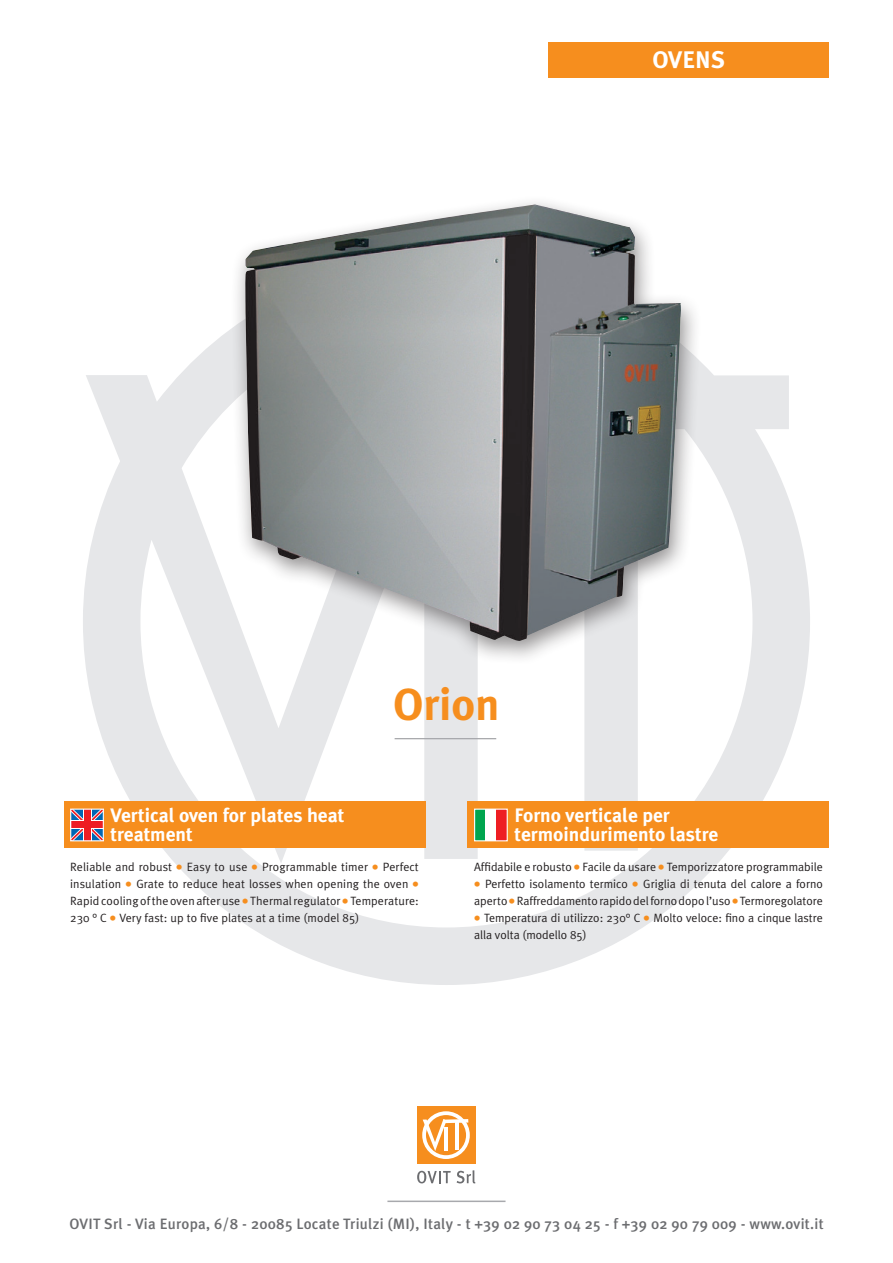
<style>
.page{position:relative;width:893px;height:1263px;background:#fff}
.page>*{position:absolute;margin:0;border:0;box-sizing:border-box;transform-origin:0 0}
.t1{font:700 45px "Meta Plus";color:#f68e1e}
.t2{font:700 24px "Meta Plus";color:#fff}
.t3{font:700 19.5px/19.5px "Meta Plus";color:#fff}
.t4{font:500 15px "Meta Plus";letter-spacing:.02em;color:#6c6d70}
.t5{font:12px/17px "Meta Plus Normal";color:#231f20}
.s1{font-family:"Times";font-size:18px;color:#f68e1e}
</style>
<div class="page">
<svg style="left:83px;top:331px;width:727px;height:654px"></svg>
<div style="left:549px;top:43px;width:280px;height:35px;background:#f68e1e"></div>
<hr style="left:395px;top:738px;width:101px;height:1px;background:#a8a9ad">
<hr style="left:387px;top:1200px;width:118px;height:2px;background:#a8a9ad">
<div style="left:417px;top:1106px;width:59px;height:57px;background:#f68e1e"></div>
<svg style="left:422px;top:1111px;width:48px;height:48px"></svg>
<div style="left:426px;top:1115px;width:40px;height:40px;background:#f68e1e;border-radius:50%"></div>
<svg style="left:423px;top:1119px;width:45px;height:32px"></svg>
<svg style="left:417px;top:1171px;width:34px;height:12px"></svg>
<svg style="left:457px;top:1170px;width:18px;height:13px"></svg>
<div style="left:468px;top:801px;width:361px;height:47px;background:#f68e1e"></div>
<div style="left:64px;top:801px;width:361px;height:47px;background:#f68e1e"></div>
<div style="left:229px;top:195px;width:473px;height:472px;background:#231f20;opacity:.5"></div>
<img style="left:245px;top:205px;width:436px;height:437px">
<div style="left:475px;top:809px;width:32px;height:32px;background:#ee1d23"></div>
<div style="left:475px;top:809px;width:15px;height:32px;background:#00a54f"></div>
<div style="left:486px;top:809px;width:10px;height:32px;background:#fff"></div>
<div style="left:474px;top:808px;width:34px;height:33px;border:1px solid #fff"></div>
<svg style="left:70px;top:810px;width:34px;height:32px"></svg>
<svg style="left:83px;top:810px;width:8px;height:29px"></svg>
<div style="left:70px;top:820px;width:34px;height:9px;background:#ee1d23"></div>
<div style="left:84px;top:809px;width:6px;height:32px;background:#ee1d23"></div>
<div style="left:70px;top:808px;width:34px;height:33px;border:1px solid #fff"></div>
<h2 class="t2" style="left:653px;top:46px;width:74px">OVENS</h2>
<h1 class="t1" style="left:393px;top:678px;width:108px">Orion</h1>
<h3 class="t3" style="left:111px;top:805px;width:235px">Vertical oven for plates heat treatment</h3>
<p class="t5" style="left:70px;top:858px;width:350px;text-align:justify">Reliable and robust <span class="s1">•</span> Easy to use <span class="s1">•</span> Programmable timer <span class="s1">•</span> Perfect insulation <span class="s1">•</span> Grate to reduce heat losses when opening the oven <span class="s1">• </span>Rapid cooling of the oven after use <span class="s1">•</span> Thermal regulator <span class="s1">•</span> Temperature:<br>230 ° C <span class="s1">•</span> Very fast: up to five plates at a time (model 85)</p>
<h3 class="t3" style="left:514px;top:805px;width:205px">Forno verticale per termoindurimento lastre</h3>
<p class="t5" style="left:474px;top:858px;width:350px">Affidabile e robusto <span class="s1">•</span> Facile da usare <span class="s1">•</span> Temporizzatore programmabile</p>
<p class="t5" style="left:474px;top:875px;width:350px"><span class="s1">•</span> Perfetto isolamento termico <span class="s1">•</span> Griglia di tenuta del calore a forno aperto <span class="s1">•</span>Raffreddamento rapido del forno dopo l’uso <span class="s1">•</span> Termoregolatore</p>
<p class="t5" style="left:474px;top:909px;width:350px"><span class="s1">•</span> Temperatura di utilizzo: 230° C <span class="s1">•</span> Molto veloce: fino a cinque lastre alla volta (modello 85)</p>
<p class="t4" style="left:69px;top:1215px;width:756px">OVIT Srl - Via Europa, 6/8 - 20085 Locate Triulzi (MI), Italy - t +39 02 90 73 04 25 - f +39 02 90 79 009 - www.ovit.it</p>
</div>
